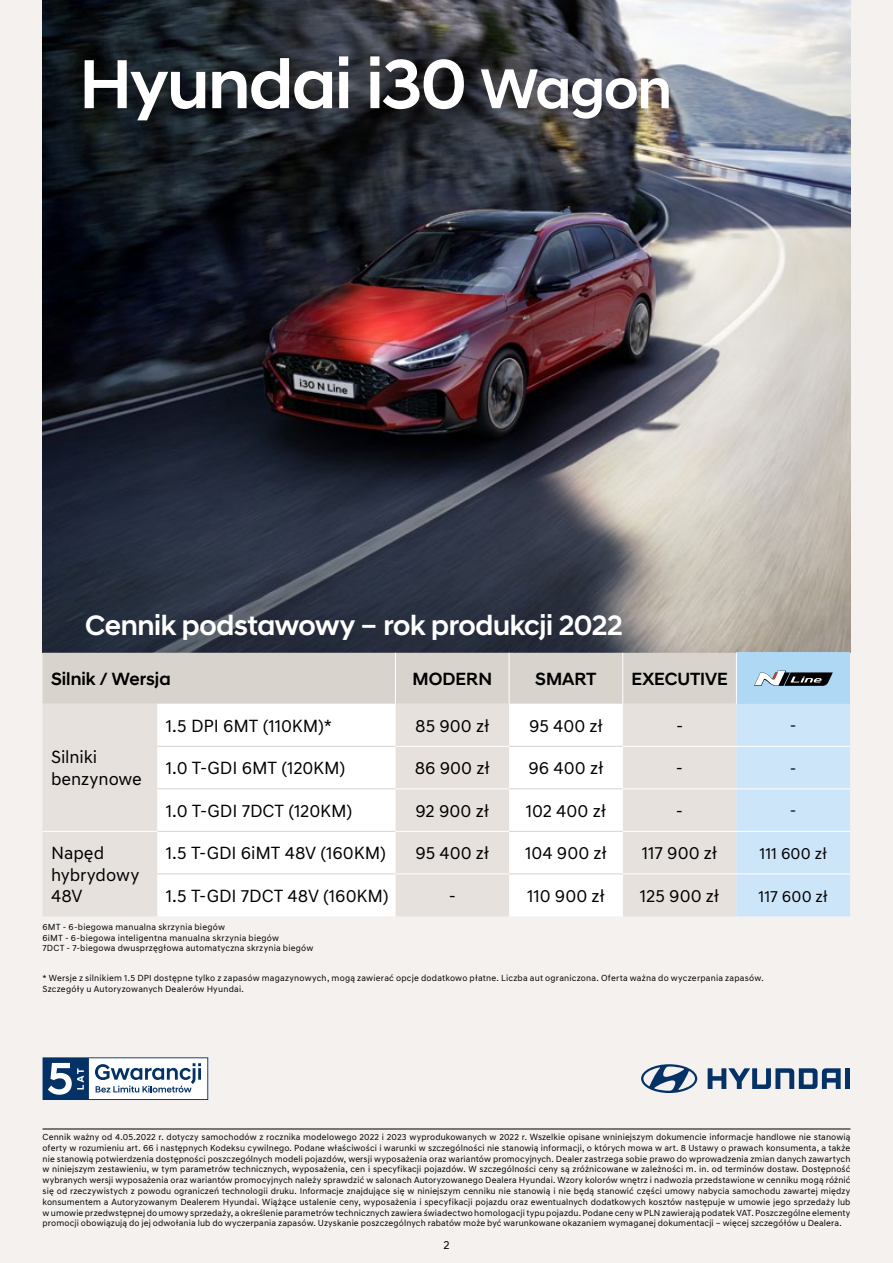
<style>
.page{position:relative;width:893px;height:1263px;background:#f4f1ef}
.page>*{position:absolute;margin:0;border:0;box-sizing:border-box;transform-origin:0 0}
.t1{font:500 70.5px "Hyundai Sans Head";letter-spacing:-.02em;color:#fff}
.t2{font:500 28.5px "Hyundai Sans Head";letter-spacing:-.015em;color:#fff}
.t3{font:18px/21.6px "Hyundai Sans Text";letter-spacing:-.005em;color:#000}
.t4{font:500 18px "Hyundai Sans Head";color:#000}
.t5{font:16.5px "Hyundai Sans Text";color:#000}
.t6{font:12px "Hyundai Sans Text";color:#000}
.t7{font:9px/10.8px "Hyundai Sans Text";letter-spacing:.02em;color:#000}
.s1{font-size:57px}
</style>
<div class="page">
<img style="left:43px;top:0;width:807px;height:653px">
<svg style="left:43px;top:653px;width:807px;height:263px"></svg>
<hr style="left:43px;top:1128px;width:807px;height:1px;background:#000">
<svg style="left:708px;top:1068px;width:133px;height:21px"></svg>
<div style="left:845px;top:1068px;width:5px;height:21px;background:#053266"></div>
<svg style="left:641px;top:1064px;width:56px;height:29px"></svg>
<svg style="left:43px;top:1057px;width:165px;height:43px"></svg>
<h1 class="t1" style="left:79px;top:42px;width:594px">Hyundai i30 <span class="s1">Wagon</span></h1>
<h2 class="t2" style="left:85px;top:608px;width:539px">Cennik podstawowy – rok produkcji 2022</h2>
<h3 class="t4" style="left:51px;top:668px;width:121px">Silnik / Wersja</h3>
<h3 class="t4" style="left:413px;top:668px;width:81px">MODERN</h3>
<h3 class="t4" style="left:535px;top:668px;width:63px">SMART</h3>
<h3 class="t4" style="left:631px;top:668px;width:98px">EXECUTIVE</h3>
<h3 class="t3" style="left:51px;top:746px;width:92px">Silniki benzynowe</h3>
<h3 class="t3" style="left:166px;top:715px;width:168px">1.5 DPI 6MT (110KM)*</h3>
<h3 class="t3" style="left:415px;top:715px;width:76px">85 900 zł</h3>
<h3 class="t3" style="left:529px;top:715px;width:75px">95 400 zł</h3>
<h3 class="t3" style="left:676px;top:715px;width:9px">-</h3>
<h3 class="t5" style="left:790px;top:715px;width:8px">-</h3>
<h3 class="t3" style="left:166px;top:757px;width:181px">1.0 T-GDI 6MT (120KM)</h3>
<h3 class="t3" style="left:415px;top:757px;width:77px">86 900 zł</h3>
<h3 class="t3" style="left:528px;top:757px;width:76px">96 400 zł</h3>
<h3 class="t3" style="left:676px;top:757px;width:9px">-</h3>
<h3 class="t5" style="left:790px;top:758px;width:8px">-</h3>
<h3 class="t3" style="left:166px;top:800px;width:188px">1.0 T-GDI 7DCT (120KM)</h3>
<h3 class="t3" style="left:415px;top:800px;width:75px">92 900 zł</h3>
<h3 class="t3" style="left:526px;top:800px;width:82px">102 400 zł</h3>
<h3 class="t3" style="left:676px;top:800px;width:9px">-</h3>
<h3 class="t5" style="left:790px;top:801px;width:8px">-</h3>
<h3 class="t3" style="left:51px;top:842px;width:90px">Napęd hybrydowy<br>48V</h3>
<h3 class="t3" style="left:166px;top:842px;width:222px">1.5 T-GDI 6iMT 48V (160KM)</h3>
<h3 class="t3" style="left:415px;top:842px;width:75px">95 400 zł</h3>
<h3 class="t3" style="left:525px;top:842px;width:83px">104 900 zł</h3>
<h3 class="t3" style="left:642px;top:842px;width:77px">117 900 zł</h3>
<h3 class="t5" style="left:759px;top:843px;width:69px">111 600 zł</h3>
<h3 class="t3" style="left:166px;top:885px;width:224px">1.5 T-GDI 7DCT 48V (160KM)</h3>
<h3 class="t3" style="left:449px;top:885px;width:9px">-</h3>
<h3 class="t3" style="left:527px;top:885px;width:79px">110 900 zł</h3>
<h3 class="t3" style="left:640px;top:885px;width:81px">125 900 zł</h3>
<h3 class="t5" style="left:759px;top:886px;width:71px">117 600 zł</h3>
<p class="t7" style="left:43px;top:921px;width:272px">6MT - 6-biegowa manualna skrzynia biegów<br>6iMT - 6-biegowa inteligentna manualna skrzynia biegów<br>7DCT - 7-biegowa dwusprzęgłowa automatyczna skrzynia biegów</p>
<p class="t7" style="left:43px;top:973px;width:723px">* Wersje z silnikiem 1.5 DPI dostępne tylko z zapasów magazynowych, mogą zawierać opcje dodatkowo płatne. Liczba aut ograniczona. Oferta ważna do wyczerpania zapasów.<br>Szczegóły u Autoryzowanych Dealerów Hyundai.</p>
<p class="t7" style="left:43px;top:1131px;width:809px;text-align:justify">Cennik ważny od 4.05.2022 r. dotyczy samochodów z rocznika modelowego 2022 i 2023 wyprodukowanych w 2022 r. Wszelkie opisane wniniejszym dokumencie informacje handlowe nie stanowią oferty w rozumieniu art. 66 i następnych Kodeksu cywilnego. Podane właściwości i warunki w szczególności nie stanowią informacji, o których mowa w art. 8 Ustawy o prawach konsumenta, a także nie stanowią potwierdzenia dostępności poszczególnych modeli pojazdów, wersji wyposażenia oraz wariantów promocyjnych. Dealer zastrzega sobie prawo do wprowadzenia zmian danych zawartych w niniejszym zestawieniu, w tym parametrów technicznych, wyposażenia, cen i specyfikacji pojazdów. W szczególności ceny są zróżnicowane w zależności m. in. od terminów dostaw. Dostępność wybranych wersji wyposażenia oraz wariantów promocyjnych należy sprawdzić w salonach Autoryzowanego Dealera Hyundai. Wzory kolorów wnętrz i nadwozia przedstawione w cenniku mogą różnić się od rzeczywistych z powodu ograniczeń technologii druku. Informacje znajdujące się w niniejszym cenniku nie stanowią i nie będą stanowić części umowy nabycia samochodu zawartej między konsumentem a Autoryzowanym Dealerem Hyundai. Wiążące ustalenie ceny, wyposażenia i specyfikacji pojazdu oraz ewentualnych dodatkowych kosztów następuje w umowie jego sprzedaży lub w umowie przedwstępnej do umowy sprzedaży, a określenie parametrów technicznych zawiera świadectwo homologacji typu pojazdu. Podane ceny w PLN zawierają podatek VAT. Poszczególne elementy promocji obowiązują do jej odwołania lub do wyczerpania zapasów. Uzyskanie poszczególnych rabatów może być warunkowane okazaniem wymaganej dokumentacji – więcej szczegółów u Dealera.</p>
<h3 class="t6" style="left:443px;top:1237px;width:8px">2</h3>
</div>
